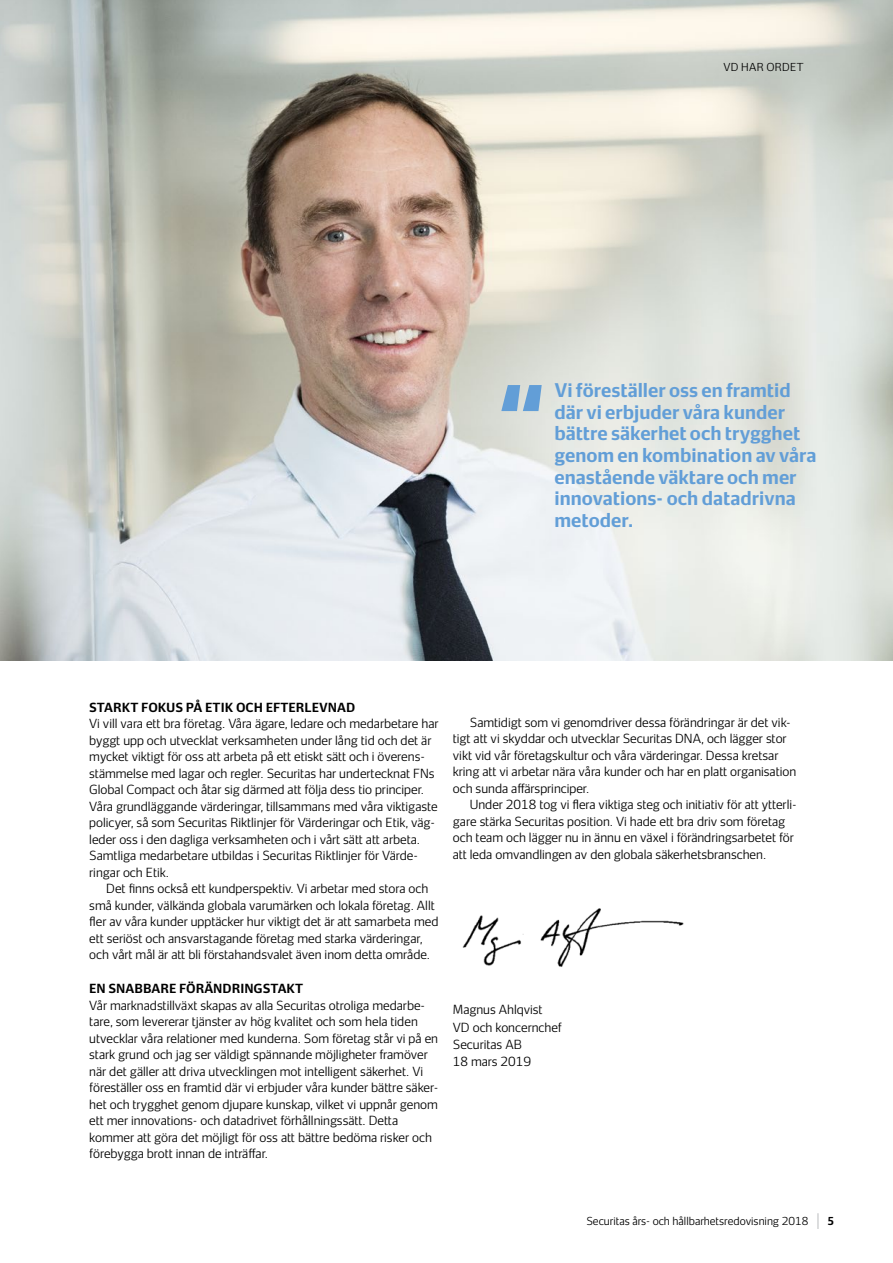
<style>
.page{position:relative;width:893px;height:1263px;background:#fff}
.page>*{position:absolute;margin:0;border:0;box-sizing:border-box;transform-origin:0 0}
.t1{font:700 18px/21.6px "Securitas Sans";color:#629ed7}
.t2{font:300 12px/16.5px "Securitas Sans";color:#000}
.t3{font:700 12px "Securitas Sans";color:#000}
.t4{font:300 10.5px "Securitas Sans";color:#000}
.t5{font:300 10.5px "Securitas Sans";letter-spacing:.035em;color:#000}
.t6{font:700 10.5px "Securitas Sans";color:#000}
</style>
<div class="page">
<svg style="left:818px;top:1213px;width:1px;height:16px"></svg>
<img style="left:0;top:0;width:893px;height:661px">
<svg style="left:501px;top:385px;width:41px;height:26px"></svg>
<img style="left:462px;top:908px;width:222px;height:59px">
<p class="t5" style="left:723px;top:58px;width:82px">VD HAR ORDET</p>
<h1 class="t1" style="left:554px;top:377px;width:263px">Vi föreställer oss en framtid där vi erbjuder våra kunder bättre säkerhet och trygghet genom en kombination av våra enastående väktare och mer innovations- och datadrivna metoder.</h1>
<p class="t3" style="left:89px;top:697px;width:267px">STARKT FOKUS PÅ ETIK OCH EFTERLEVNAD</p>
<p class="t2" style="left:89px;top:714px;width:351px">Vi vill vara ett bra företag. Våra ägare, ledare och medarbetare har byggt upp och utvecklat verksamheten under lång tid och det är mycket viktigt för oss att arbeta på ett etiskt sätt och i överens&shy;stämmelse med lagar och regler. Securitas har undertecknat FNs Global Compact och åtar sig därmed att följa dess tio principer.<br>Våra grundläggande värderingar, tillsammans med våra viktigaste policyer, så som Securitas Riktlinjer för Värderingar och Etik, väg&shy;leder oss i den dagliga verksamheten och i vårt sätt att arbeta.<br>Samtliga medarbetare utbildas i Securitas Riktlinjer för Värde&shy;ringar och Etik.</p>
<p class="t2" style="left:89px;top:879px;width:351px;text-indent:17px">Det finns också ett kundperspektiv. Vi arbetar med stora och små kunder, välkända globala varumärken och lokala företag. Allt fler av våra kunder upptäcker hur viktigt det är att samarbeta med ett seriöst och ansvarstagande företag med starka värderingar, och vårt mål är att bli förstahandsvalet även inom detta område.</p>
<p class="t3" style="left:89px;top:978px;width:216px">EN SNABBARE FÖRÄNDRINGSTAKT</p>
<p class="t2" style="left:89px;top:995px;width:351px">Vår marknadstillväxt skapas av alla Securitas otroliga medarbe&shy;tare, som levererar tjänster av hög kvalitet och som hela tiden utvecklar våra relationer med kunderna. Som företag står vi på en stark grund och jag ser väldigt spännande möjligheter framöver när det gäller att driva utvecklingen mot intelligent säkerhet. Vi föreställer oss en framtid där vi erbjuder våra kunder bättre säker&shy;het och trygghet genom djupare kunskap, vilket vi uppnår genom ett mer innovations- och datadrivet förhållningssätt. Detta kommer att göra det möjligt för oss att bättre bedöma risker och förebygga brott innan de inträffar.</p>
<p class="t2" style="left:453px;top:713px;width:345px;text-indent:17px">Samtidigt som vi genomdriver dessa förändringar är det vik&shy;tigt att vi skyddar och utvecklar Securitas DNA, och lägger stor vikt vid vår företagskultur och våra värderingar. Dessa kretsar kring att vi arbetar nära våra kunder och har en platt organisation och sunda affärsprinciper.</p>
<p class="t2" style="left:453px;top:795px;width:345px;text-indent:17px">Under 2018 tog vi flera viktiga steg och initiativ för att ytterli&shy;gare stärka Securitas position. Vi hade ett bra driv som företag och team och lägger nu in ännu en växel i förändringsarbetet för att leda omvandlingen av den globala säkerhetsbranschen.</p>
<p class="t2" style="left:453px;top:1000px;width:110px;line-height:17.2px">Magnus Ahlqvist<br>VD och koncernchef<br>Securitas AB<br>18 mars 2019</p>
<p class="t4" style="left:586px;top:1212px;width:223px">Securitas års- och hållbarhetsredovisning 2018</p>
<p class="t6" style="left:828px;top:1211px;width:8px">5</p>
</div>
